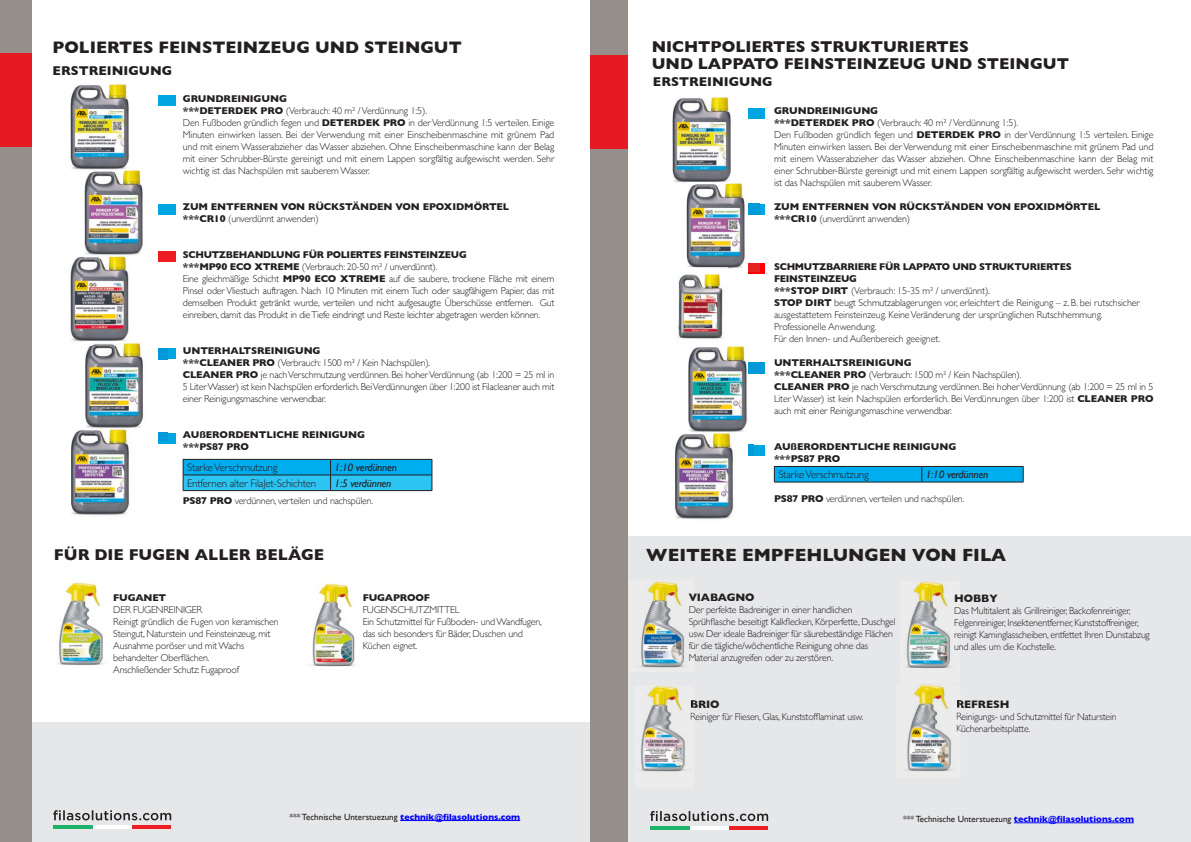
<style>
.page{position:relative;width:1191px;height:842px;background:#fff}
.page>*{position:absolute;margin:0;border:0;box-sizing:border-box;transform-origin:0 0}
.t1{font:700 18px "Gill Sans";color:#231f20}
.t2{font:700 17px "Gill Sans";color:#231f20}
.t3{font:700 16px/17px "Gill Sans";color:#231f20}
.t4{font:700 13px "Gill Sans";color:#231f20}
.t5{font:300 11px "Gill Sans";letter-spacing:-.02em;color:#231f20}
.t6{font:italic 11px "Gill Sans";letter-spacing:-.02em;color:#231f20}
.t7{font:700 11px "Gill Sans";letter-spacing:-.01em;color:#231f20}
.t8{font:300 10px/12px "Gill Sans";letter-spacing:-.02em;color:#231f20}
.t9{font:700 10px/12px "Gill Sans";letter-spacing:-.01em;color:#231f20}
.t10{font:9px "Gill Sans";color:#231f20}
.s1{font-weight:700}
.s2{font-weight:300}
.s3{font-weight:700;color:#00f}
</style>
<div class="page">
<div style="left:0;top:723px;width:613px;height:119px;background:#e6e7e9"></div>
<div style="left:0;top:0;width:31px;height:842px;background:#968e8b"></div>
<div style="left:158px;top:95px;width:17px;height:11px;background:#00a6e0"></div>
<div style="left:158px;top:251px;width:17px;height:11px;background:#ee1d23"></div>
<div style="left:158px;top:348px;width:17px;height:11px;background:#00a6e0"></div>
<svg style="left:183px;top:459px;width:250px;height:32px;background:#17aee2"></svg>
<hr style="left:183px;top:490px;width:147px;height:1px;background:#231f20">
<hr style="left:330px;top:490px;width:102px;height:1px;background:#231f20">
<div style="left:158px;top:433px;width:17px;height:11px;background:#00a6e0"></div>
<img style="left:70px;top:84px;width:59px;height:86px">
<img style="left:70px;top:256px;width:59px;height:86px">
<div style="left:158px;top:204px;width:17px;height:11px;background:#00a6e0"></div>
<img style="left:84px;top:170px;width:59px;height:83px">
<img style="left:84px;top:170px;width:45px;height:3px">
<img style="left:84px;top:253px;width:57px;height:5px">
<img style="left:85px;top:346px;width:82px;height:87px">
<svg style="left:158px;top:348px;width:9px;height:11px"></svg>
<svg style="left:158px;top:433px;width:9px;height:7px"></svg>
<img style="left:84px;top:341px;width:57px;height:5px">
<img style="left:71px;top:430px;width:59px;height:86px">
<img style="left:84px;top:429px;width:65px;height:11px">
<div style="left:0;top:53px;width:31px;height:93px;background:#e51a23"></div>
<img style="left:57px;top:582px;width:47px;height:84px">
<img style="left:311px;top:583px;width:44px;height:84px">
<svg style="left:53px;top:810px;width:118px;height:10px"></svg>
<hr style="left:131px;top:825px;width:40px;height:4px;background:#ee1d23">
<hr style="left:92px;top:825px;width:39px;height:4px;background:#fff">
<hr style="left:53px;top:825px;width:39px;height:4px;background:#1eb26a">
<hr style="left:400px;top:820px;width:120px;height:1px;background:#00f">
<div style="left:612px;top:537px;width:579px;height:305px;background:#e6e7e9"></div>
<div style="left:590px;top:0;width:37px;height:842px;background:#968e8b"></div>
<svg style="left:774px;top:466px;width:250px;height:16px;background:#03a0da"></svg>
<hr style="left:774px;top:482px;width:147px;height:1px;background:#231f20">
<hr style="left:921px;top:482px;width:102px;height:1px;background:#231f20">
<div style="left:748px;top:108px;width:17px;height:11px;background:#00a6e0"></div>
<svg style="left:748px;top:263px;width:17px;height:11px"></svg>
<div style="left:748px;top:445px;width:17px;height:11px;background:#00a6e0"></div>
<div style="left:748px;top:204px;width:17px;height:11px;background:#00a6e0"></div>
<img style="left:678px;top:273px;width:46px;height:66px">
<div style="left:590px;top:56px;width:37px;height:93px;background:#e51a23"></div>
<img style="left:641px;top:686px;width:50px;height:86px">
<svg style="left:691px;top:700px;width:3px;height:20px"></svg>
<img style="left:641px;top:581px;width:43px;height:87px">
<img style="left:906px;top:581px;width:44px;height:87px">
<svg style="left:650px;top:811px;width:118px;height:10px"></svg>
<hr style="left:728px;top:826px;width:40px;height:3px;background:#ee1d23">
<hr style="left:689px;top:826px;width:39px;height:3px;background:#fff">
<hr style="left:650px;top:826px;width:39px;height:3px;background:#1eb26a">
<hr style="left:1013px;top:822px;width:121px;height:1px;background:#00f">
<img style="left:907px;top:684px;width:44px;height:87px">
<svg style="left:956px;top:700px;width:4px;height:32px"></svg>
<img style="left:672px;top:97px;width:59px;height:86px">
<img style="left:686px;top:183px;width:73px;height:86px">
<svg style="left:748px;top:263px;width:11px;height:8px"></svg>
<svg style="left:748px;top:204px;width:11px;height:11px"></svg>
<img style="left:686px;top:268px;width:41px;height:1px">
<img style="left:686px;top:182px;width:45px;height:3px">
<img style="left:688px;top:346px;width:77px;height:87px">
<img style="left:748px;top:362px;width:17px;height:11px">
<img style="left:688px;top:346px;width:39px;height:1px">
<img style="left:675px;top:434px;width:78px;height:86px">
<svg style="left:748px;top:445px;width:5px;height:11px"></svg>
<img style="left:688px;top:433px;width:65px;height:11px">
<h2 class="t2" style="left:53px;top:34px;width:411px">POLIERTES FEINSTEINZEUG UND STEINGUT</h2>
<h3 class="t4" style="left:53px;top:60px;width:121px">ERSTREINIGUNG</h3>
<p class="t8" style="left:183px;top:92px;width:373px"><span class="s1">GRUNDREINIGUNG<br>***DETERDEK PRO</span> (Verbrauch: 40 m² / Verdünnung 1:5).<br>Den Fußboden gründlich fegen und <span class="s1">DETERDEK PRO</span> in der Verdünnung 1:5 verteilen. Einige Minuten einwirken lassen. Bei der Verwendung mit einer Einscheibenmaschine mit grünem Pad und mit einem Wasserabzieher das Wasser abziehen. Ohne Einscheibenmaschine kann der Belag mit einer Schrubber-Bürste gereinigt und mit einem Lappen sorgfältig aufgewischt werden. Sehr wichtig ist das Nachspülen mit sauberem Wasser.</p>
<p class="t9" style="left:183px;top:200px;width:328px">ZUM ENTFERNEN VON RÜCKSTÄNDEN VON EPOXIDMÖRTEL ***CR10 <span class="s2">(unverdünnt anwenden)</span></p>
<p class="t8" style="left:183px;top:248px;width:373px"><span class="s1">SCHUTZBEHANDLUNG FÜR POLIERTES FEINSTEINZEUG<br>***MP90 ECO XTREME</span> (Verbrauch: 20-50 m² / unverdünnt).<br>Eine gleichmäßige Schicht <span class="s1">MP90 ECO XTREME</span> auf die saubere, trockene Fläche mit einem Pinsel oder Vliestuch auftragen. Nach 10 Minuten mit einem Tuch oder saugfähigem Papier, das mit demselben Produkt getränkt wurde, verteilen und nicht aufgesaugte Überschüsse entfernen. Gut einreiben, damit das Produkt in die Tiefe eindringt und Reste leichter abgetragen werden können.</p>
<p class="t8" style="left:183px;top:344px;width:373px"><span class="s1">UNTERHALTSREINIGUNG<br>***CLEANER PRO</span> (Verbrauch: 1500 m² / Kein Nachspülen).<br><span class="s1">CLEANER PRO</span> je nach Verschmutzung verdünnen. Bei hoher Verdünnung (ab 1:200 = 25 ml in 5 Liter Wasser) ist kein Nachspülen erforderlich. Bei Verdünnungen über 1:200 ist Filacleaner auch mit einer Reinigungsmaschine verwendbar.</p>
<p class="t9" style="left:183px;top:428px;width:184px">AUßERORDENTLICHE REINIGUNG ***PS87 PRO</p>
<p class="t5" style="left:187px;top:459px;width:92px">Starke Verschmutzung</p>
<p class="t6" style="left:334px;top:461px;width:64px">1:10 verdünnen</p>
<p class="t5" style="left:187px;top:474px;width:131px">Entfernen alter FilaJet-Schichten</p>
<p class="t6" style="left:334px;top:477px;width:58px">1:5 verdünnen</p>
<p class="t8" style="left:183px;top:494px;width:192px"><span class="s1">PS87 PRO</span> verdünnen, verteilen und nachspülen.</p>
<h3 class="t3" style="left:54px;top:545px;width:272px">FÜR DIE FUGEN ALLER BELÄGE</h3>
<p class="t9" style="left:113px;top:591px;width:55px">FUGANET</p>
<p class="t8" style="left:113px;top:603px;width:167px">DER FUGENREINIGER<br>Reinigt gründlich die Fugen von keramischen Steingut, Naturstein und Feinsteinzeug, mit Ausnahme poröser und mit Wachs behandelter Oberflächen.</p>
<p class="t8" style="left:113px;top:663px;width:127px">Anschließender Schutz: Fugaproof</p>
<p class="t9" style="left:363px;top:591px;width:69px">FUGAPROOF</p>
<p class="t8" style="left:363px;top:603px;width:181px">FUGENSCHUTZMITTEL<br>Ein Schutzmittel für Fußboden- und Wandfugen, das sich besonders für Bäder, Duschen und<br>Küchen eignet.</p>
<p class="t10" style="left:289px;top:811px;width:232px">*** Technische Unterstuezung <span class="s3">technik@filasolutions.com</span></p>
<h3 class="t3" style="left:651px;top:37px;width:419px">NICHTPOLIERTES STRUKTURIERTES<br>UND LAPPATO FEINSTEINZEUG UND STEINGUT</h3>
<h3 class="t4" style="left:653px;top:71px;width:121px">ERSTREINIGUNG</h3>
<p class="t8" style="left:774px;top:104px;width:381px"><span class="s1">GRUNDREINIGUNG<br>***DETERDEK PRO</span> (Verbrauch: 40 m² / Verdünnung 1:5).<br>Den Fußboden gründlich fegen und <span class="s1">DETERDEK PRO</span> in der Verdünnung 1:5 verteilen. Einige Minuten einwirken lassen. Bei der Verwendung mit einer Einscheibenmaschine mit grünem Pad und mit einem Wasserabzieher das Wasser abziehen. Ohne Einscheibenmaschine kann der Belag mit einer Schrubber-Bürste gereinigt und mit einem Lappen sorgfältig aufgewischt werden. Sehr wichtig ist das Nachspülen mit sauberem Wasser.</p>
<p class="t9" style="left:774px;top:201px;width:328px">ZUM ENTFERNEN VON RÜCKSTÄNDEN VON EPOXIDMÖRTEL ***CR10 <span class="s2">(unverdünnt anwenden)</span></p>
<p class="t8" style="left:774px;top:260px;width:367px"><span class="s1">SCHMUTZBARRIERE FÜR LAPPATO UND STRUKTURIERTES FEINSTEINZEUG<br>***STOP DIRT</span> (Verbrauch: 15-35 m² / unverdünnt).<br><span class="s1">STOP DIRT</span> beugt Schmutzablagerungen vor, erleichtert die Reinigung – z. B. bei rutschsicher ausgestattetem Feinsteinzeug. Keine Veränderung der ursprünglichen Rutschhemmung.<br>Professionelle Anwendung.<br>Für den Innen- und Außenbereich geeignet.</p>
<p class="t8" style="left:774px;top:356px;width:381px"><span class="s1">UNTERHALTSREINIGUNG<br>***CLEANER PRO</span> (Verbrauch: 1500 m² / Kein Nachspülen).<br><span class="s1">CLEANER PRO</span> je nach Verschmutzung verdünnen. Bei hoher Verdünnung (ab 1:200 = 25 ml in 5<br>Liter Wasser) ist kein Nachspülen erforderlich. Bei Verdünnungen über 1:200 ist <span class="s1">CLEANER PRO </span>auch mit einer Reinigungsmaschine verwendbar.</p>
<p class="t9" style="left:774px;top:441px;width:184px">AUßERORDENTLICHE REINIGUNG ***PS87 PRO</p>
<p class="t5" style="left:778px;top:466px;width:92px">Starke Verschmutzung</p>
<p class="t6" style="left:925px;top:468px;width:64px">1:10 verdünnen</p>
<p class="t8" style="left:774px;top:493px;width:192px"><span class="s1">PS87 PRO</span> verdünnen, verteilen und nachspülen.</p>
<h1 class="t1" style="left:646px;top:540px;width:361px">WEITERE EMPFEHLUNGEN VON FILA</h1>
<p class="t7" style="left:688px;top:589px;width:67px">VIABAGNO</p>
<p class="t8" style="left:688px;top:603px;width:208px">Der perfekte Badreiniger in einer handlichen Sprühflasche beseitigt Kalkflecken, Körperfette, Duschgel usw. Der ideale Badreiniger für säurebeständige Flächen für die tägliche/wöchentliche Reinigung ohne das Material anzugreifen oder zu zerstören.</p>
<p class="t7" style="left:690px;top:695px;width:31px">BRIO</p>
<p class="t8" style="left:690px;top:710px;width:175px">Reiniger für Fliesen, Glas, Kunststofflaminat usw.</p>
<p class="t7" style="left:954px;top:590px;width:45px">HOBBY</p>
<p class="t8" style="left:954px;top:604px;width:197px">Das Multitalent als Grillreiniger, Backofenreiniger, Felgenreiniger, Insektenentferner, Kunststoffreiniger, reinigt Kaminglasscheiben, entfettet Ihren Dunstabzug und alles um die Kochstelle.</p>
<p class="t7" style="left:956px;top:695px;width:55px">REFRESH</p>
<p class="t8" style="left:956px;top:710px;width:162px">Reinigungs- und Schutzmittel für Naturstein<br>Küchenarbeitsplatte.</p>
<p class="t10" style="left:903px;top:814px;width:232px">*** Technische Unterstuezung <span class="s3">technik@filasolutions.com</span></p>
</div>
